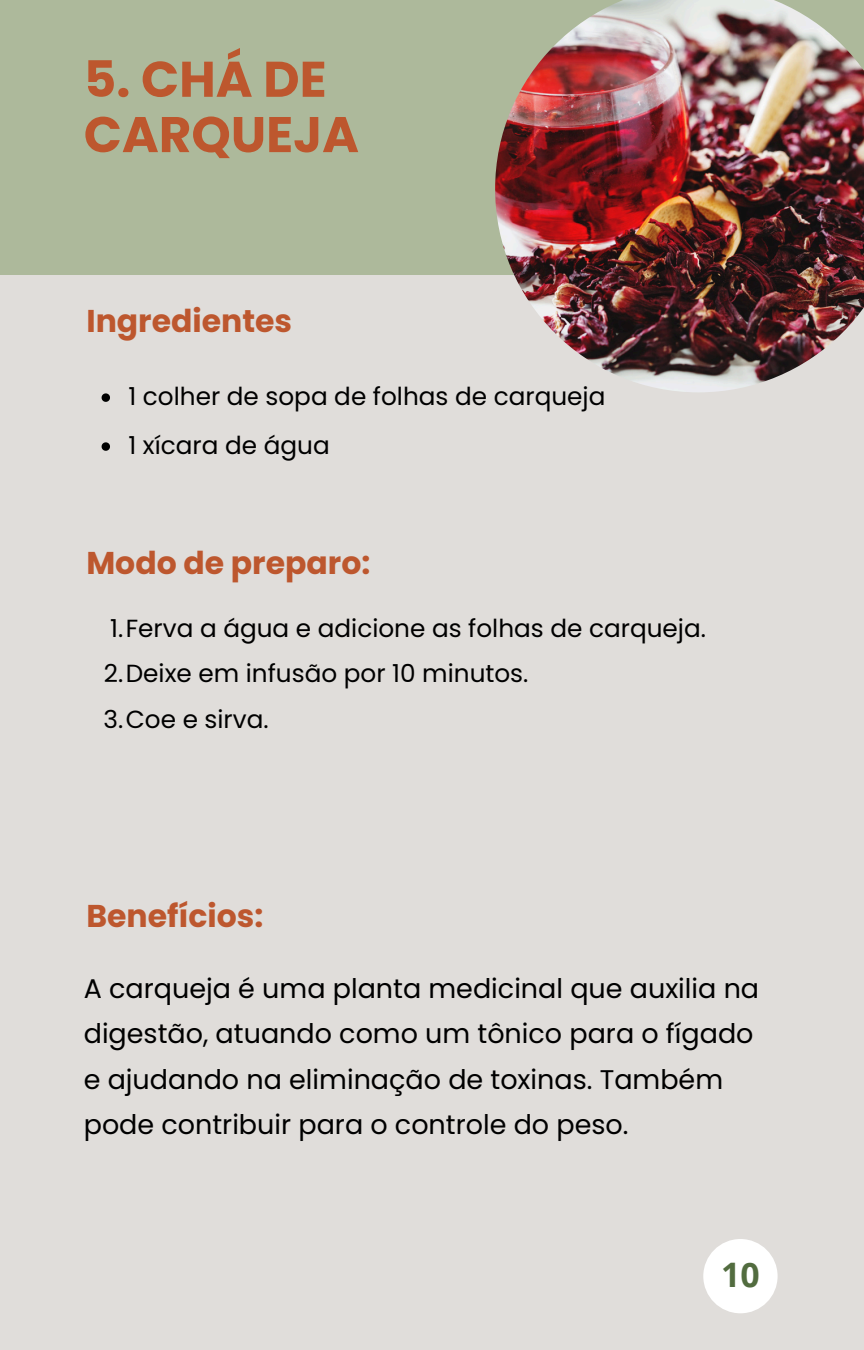
<style>
.page{position:relative;width:864px;height:1350px;background:#e0ddda}
.page>*{position:absolute;margin:0;border:0;box-sizing:border-box;transform-origin:0 0}
.t1{font:700 49.95px/55.4px "Poppins";color:#bd572e}
.t2{font:700 33.75px "Open Sans";color:#526c3f}
.t3{font:700 31.5px "Poppins";color:#bd572e}
.t4{font:27px/45.4px "Poppins";color:#000}
.t5{font:24.75px "Poppins";color:#000}
</style>
<div class="page">
<div style="left:0;top:0;width:864px;height:275px;background:#adb99b"></div>
<img style="left:495px;top:0;width:369px;height:392px">
<svg style="left:102px;top:393px;width:8px;height:9px"></svg>
<svg style="left:102px;top:442px;width:8px;height:9px"></svg>
<div style="left:703px;top:1239px;width:75px;height:74px;background:#fff;border-radius:50%"></div>
<p class="t1" style="left:84px;top:52px;width:277px">5. CHÁ DE<br>CARQUEJA</p>
<h2 class="t3" style="left:86px;top:299px;width:207px">Ingredientes</h2>
<p class="t5" style="left:128px;top:379px;width:478px">1 colher de sopa de folhas de carqueja</p>
<p class="t5" style="left:128px;top:428px;width:203px">1 xícara de água</p>
<h2 class="t3" style="left:86px;top:541px;width:285px">Modo de preparo:</h2>
<p class="t5" style="left:110px;top:611px;width:597px">1.Ferva a água e adicione as folhas de carqueja.</p>
<p class="t5" style="left:104px;top:656px;width:426px">2.Deixe em infusão por 10 minutos.</p>
<p class="t5" style="left:104px;top:702px;width:167px">3.Coe e sirva.</p>
<h2 class="t3" style="left:86px;top:894px;width:179px">Benefícios:</h2>
<p class="t4" style="left:84px;top:966px;width:677px">A carqueja é uma planta medicinal que auxilia na digestão, atuando como um tônico para o fígado e ajudando na eliminação de toxinas. Também pode contribuir para o controle do peso.</p>
<p class="t2" style="left:721px;top:1251px;width:40px">10</p>
</div>
